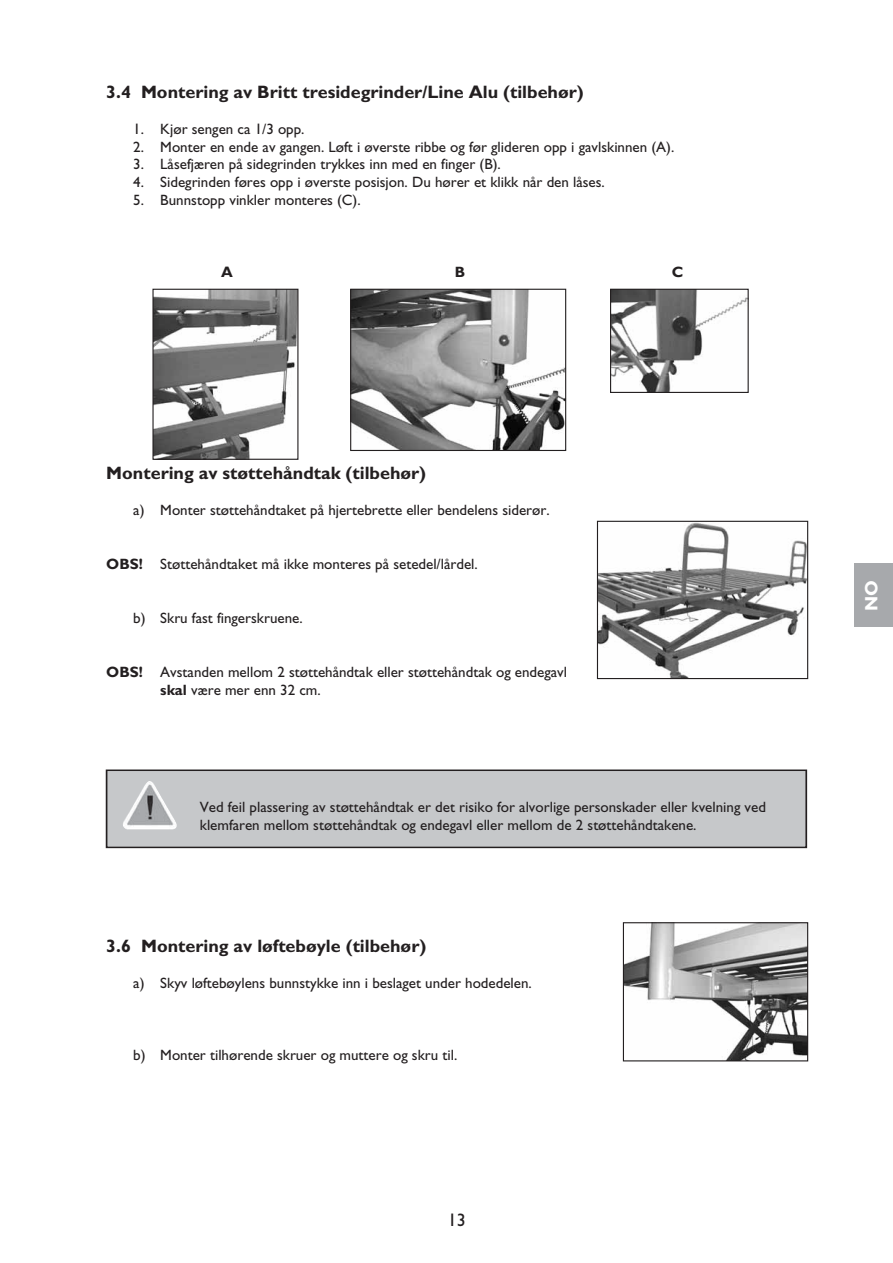
<style>
.page{position:relative;width:893px;height:1263px;background:#fff}
.page>*{position:absolute;margin:0;border:0;box-sizing:border-box;transform-origin:0 0}
.t1{font:700 18px "Gill Sans";color:#231f20}
.t2{font:18px "Gill Sans";color:#231f20}
.t3{font:700 18px "Gill Sans";color:#fff}
.t4{font:15px/18px "Gill Sans";color:#231f20}
.t5{font:700 15px "Gill Sans";color:#231f20}
.s1{font-weight:700}
</style>
<div class="page">
<div style="left:107px;top:770px;width:699px;height:77px;background:#c6c8ca"></div>
<div style="left:106px;top:769px;width:701px;height:79px;border:2px solid #231f20"></div>
<img style="left:123px;top:781px;width:54px;height:48px">
<img style="left:612px;top:291px;width:135px;height:100px">
<div style="left:610px;top:289px;width:139px;height:104px;border:1px solid #231f20"></div>
<img style="left:154px;top:291px;width:142px;height:167px">
<div style="left:152px;top:289px;width:146px;height:171px;border:1px solid #231f20"></div>
<img style="left:352px;top:291px;width:212px;height:158px">
<div style="left:350px;top:289px;width:216px;height:162px;border:1px solid #231f20"></div>
<img style="left:599px;top:523px;width:207px;height:154px">
<div style="left:597px;top:521px;width:211px;height:158px;border:1px solid #231f20"></div>
<img style="left:625px;top:924px;width:181px;height:135px">
<div style="left:623px;top:922px;width:185px;height:139px;border:1px solid #231f20"></div>
<div style="left:854px;top:563px;width:39px;height:64px;background:#a7a9ac"></div>
<p class="t1" style="left:106px;top:85px;width:479px">3.4 Montering av Britt tresidegrinder/Line Alu (tilbehør)</p>
<p class="t4" style="left:133px;top:121px;width:173px">1. Kjør sengen ca 1/3 opp.</p>
<p class="t4" style="left:133px;top:139px;width:543px">2. Monter en ende av gangen. Løft i øverste ribbe og før glideren opp i gavlskinnen (A).</p>
<p class="t4" style="left:133px;top:157px;width:369px">3. Låsefjæren på sidegrinden trykkes inn med en finger (B).</p>
<p class="t4" style="left:133px;top:175px;width:473px">4. Sidegrinden føres opp i øverste posisjon. Du hører et klikk når den låses.</p>
<p class="t4" style="left:133px;top:193px;width:229px">5. Bunnstopp vinkler monteres (C).</p>
<p class="t5" style="left:221px;top:267px;width:13px">A</p>
<p class="t5" style="left:455px;top:267px;width:12px">B</p>
<p class="t5" style="left:672px;top:267px;width:13px">C</p>
<p class="t1" style="left:106px;top:467px;width:321px">Montering av støttehåndtak (tilbehør)</p>
<p class="t4" style="left:133px;top:503px;width:418px">a) Monter støttehåndtaket på hjertebrette eller bendelens siderør.</p>
<p class="t4" style="left:106px;top:557px;width:373px"><span class="s1">OBS!</span> Støttehåndtaket må ikke monteres på setedel/lårdel.</p>
<p class="t4" style="left:133px;top:611px;width:171px">b) Skru fast fingerskruene.</p>
<p class="t4" style="left:160px;top:664px;width:408px;text-indent:-54px"><span class="s1">OBS!</span> Avstanden mellom 2 støttehåndtak eller støttehåndtak og endegavl <span class="s1">skal</span> være mer enn 32 cm.</p>
<p class="t4" style="left:200px;top:799px;width:568px">Ved feil plassering av støttehåndtak er det risiko for alvorlige personskader eller kvelning ved klemfaren mellom støttehåndtak og endegavl eller mellom de 2 støttehåndtakene.</p>
<p class="t1" style="left:106px;top:940px;width:321px">3.6 Montering av løftebøyle (tilbehør)</p>
<p class="t4" style="left:133px;top:976px;width:400px">a) Skyv løftebøylens bunnstykke inn i beslaget under hodedelen.</p>
<p class="t4" style="left:133px;top:1048px;width:325px">b) Monter tilhørende skruer og muttere og skru til.</p>
<p class="t2" style="left:448px;top:1214px;width:19px">13</p>
<p class="t3" style="left:865px;top:611px;width:32px;rotate:-90deg">NO</p>
</div>
